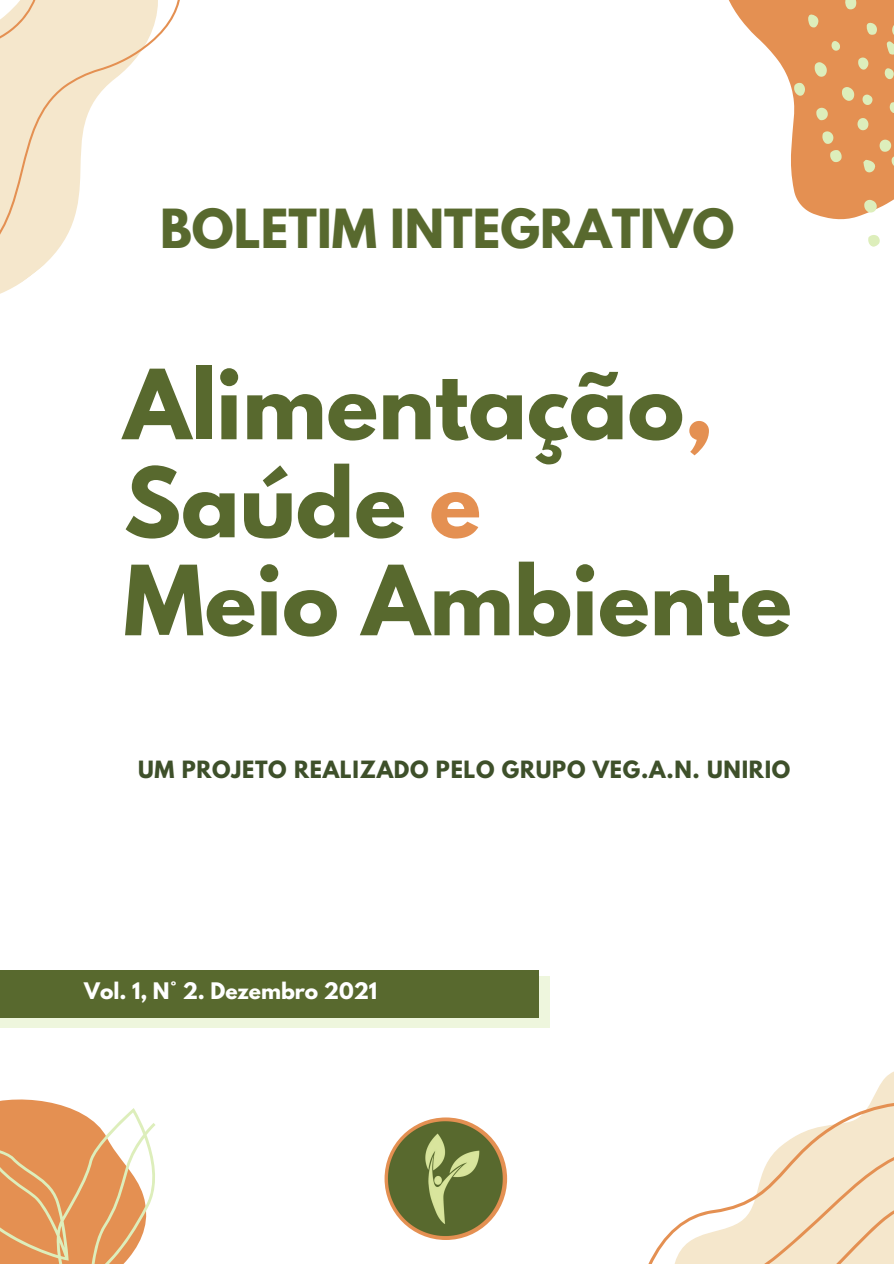
<style>
.page{position:relative;width:894px;height:1264px;background:#fff}
.page>*{position:absolute;margin:0;border:0;box-sizing:border-box;transform-origin:0 0}
.t1{font:700 85.65px "League Spartan";color:#58692e}
.t2{font:700 47.7px "League Spartan";color:#58692e}
.t3{font:700 21px "League Spartan";letter-spacing:.035em;color:#3e502a}
.t4{font:700 20.25px "League Spartan";color:#fff}
.s1{color:#e49052}
</style>
<div class="page">
<svg style="left:0;top:975px;width:549px;height:52px;fill:#eef6dd"></svg>
<div style="left:0;top:970px;width:538px;height:47px;background:#58692e"></div>
<img style="left:384px;top:1117px;width:123px;height:122px;border-radius:50%">
<svg style="left:0;top:0;width:180px;height:294px;fill:#f5e7cc"></svg>
<svg style="left:728px;top:0;width:165px;height:220px"></svg>
<svg style="left:861px;top:198px;width:17px;height:16px"></svg>
<svg style="left:868px;top:235px;width:12px;height:12px"></svg>
<svg style="left:791px;top:0;width:102px;height:174px"></svg>
<svg style="left:0;top:1099px;width:155px;height:164px"></svg>
<svg style="left:649px;top:1072px;width:244px;height:191px"></svg>
<p class="t2" style="left:160px;top:205px;width:575px">BOLETIM INTEGRATIVO</p>
<p class="t1" style="left:124px;top:362px;width:591px">Alimentação<span class="s1">,</span></p>
<p class="t1" style="left:124px;top:460px;width:359px">Saúde <span class="s1">e</span></p>
<p class="t1" style="left:124px;top:558px;width:669px">Meio Ambiente</p>
<p class="t3" style="left:138px;top:759px;width:653px">UM PROJETO REALIZADO PELO GRUPO VEG.A.N. UNIRIO</p>
<p class="t4" style="left:84px;top:981px;width:294px">Vol. 1, N° 2. Dezembro 2021</p>
</div>
